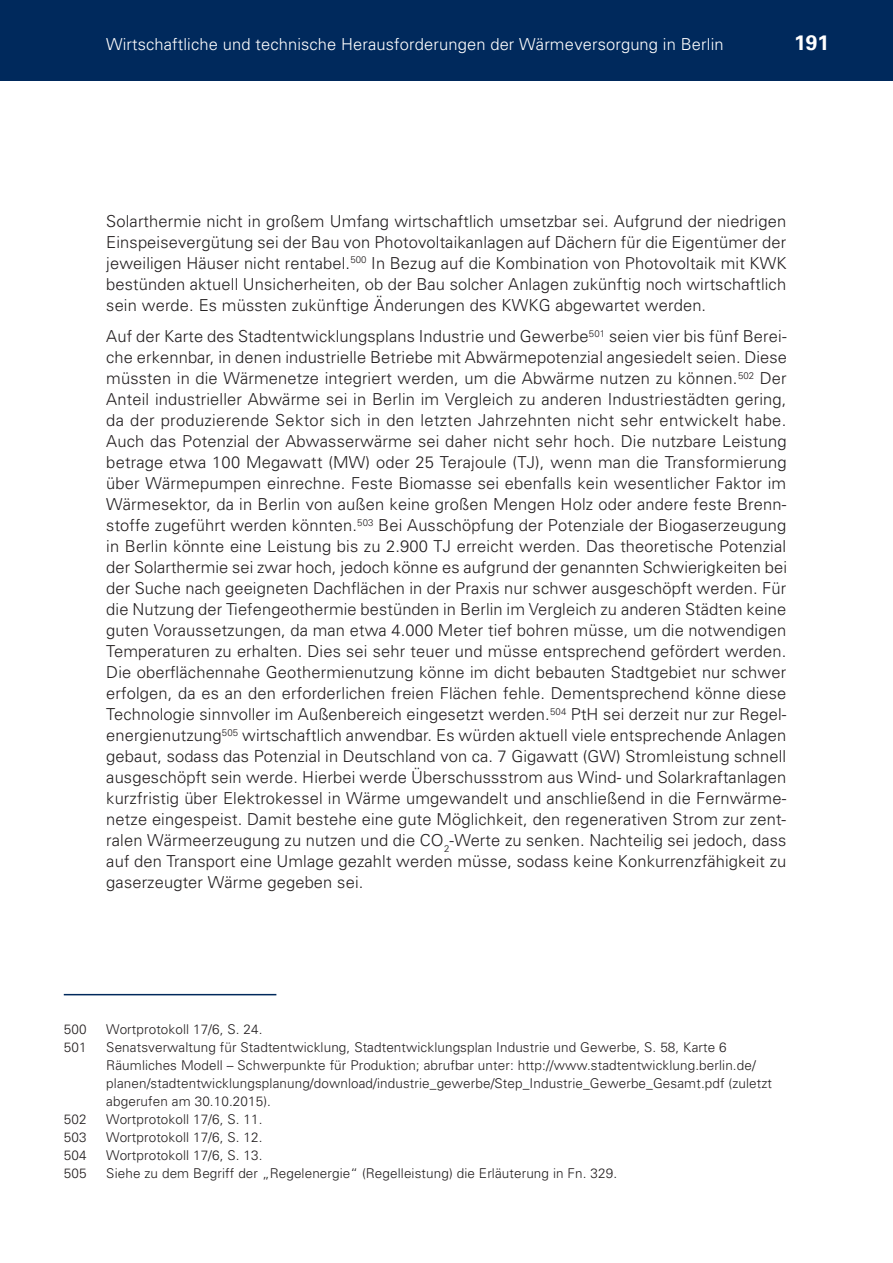
<style>
.page{position:relative;width:893px;height:1263px;background:#fff}
.page>*{position:absolute;margin:0;border:0;box-sizing:border-box;transform-origin:0 0}
.t1{font:700 21px "Univers";color:#fff}
.t2{font:300 16.5px/21px "Univers";letter-spacing:.01em;color:#231f20;text-align:justify}
.t3{font:300 16.5px "Univers";letter-spacing:.01em;color:#fff}
.t4{font:300 13.5px/18px "Univers";letter-spacing:.01em;color:#231f20}
</style>
<div class="page">
<div style="left:0;top:0;width:893px;height:81px;background:#00295c"></div>
<hr style="left:64px;top:994px;width:212px;height:1px;background:#00295c">
<p class="t3" style="left:106px;top:34px;width:619px">Wirtschaftliche und technische Herausforderungen der Wärmeversorgung in Berlin</p>
<p class="t1" style="left:794px;top:29px;width:37px">191</p>
<p class="t2" style="left:106px;top:210px;width:682px">Solarthermie nicht in großem Umfang wirtschaftlich umsetzbar sei. Aufgrund der niedrigen Einspeisevergütung sei der Bau von Photovoltaikanlagen auf Dächern für die Eigentümer der jeweiligen Häuser nicht rentabel.<sup>500</sup> In Bezug auf die Kombination von Photovoltaik mit KWK bestünden aktuell Unsicherheiten, ob der Bau solcher Anlagen zukünftig noch wirtschaftlich sein werde. Es müssten zukünftige Änderungen des KWKG abgewartet werden.</p>
<p class="t2" style="left:106px;top:325px;width:682px">Auf der Karte des Stadtentwicklungsplans Industrie und Gewerbe<sup>501</sup> seien vier bis fünf Berei&shy;che erkennbar, in denen industrielle Betriebe mit Abwärmepotenzial angesiedelt seien. Diese müssten in die Wärmenetze integriert werden, um die Abwärme nutzen zu können.<sup>502</sup> Der Anteil industrieller Abwärme sei in Berlin im Vergleich zu anderen Industriestädten gering, da der produzierende Sektor sich in den letzten Jahrzehnten nicht sehr entwickelt habe.<br>Auch das Potenzial der Abwasserwärme sei daher nicht sehr hoch. Die nutzbare Leistung betrage etwa 100 Megawatt (MW) oder 25 Terajoule (TJ), wenn man die Transformierung über Wärmepumpen einrechne. Feste Biomasse sei ebenfalls kein wesentlicher Faktor im Wärmesektor, da in Berlin von außen keine großen Mengen Holz oder andere feste Brenn&shy;stoffe zugeführt werden könnten.<sup>503</sup> Bei Ausschöpfung der Potenziale der Biogaserzeugung in Berlin könnte eine Leistung bis zu 2.900 TJ erreicht werden. Das theoretische Potenzial der Solarthermie sei zwar hoch, jedoch könne es aufgrund der genannten Schwierigkeiten bei der Suche nach geeigneten Dachflächen in der Praxis nur schwer ausgeschöpft werden. Für die Nutzung der Tiefengeothermie bestünden in Berlin im Vergleich zu anderen Städten keine guten Voraussetzungen, da man etwa 4.000 Meter tief bohren müsse, um die notwendigen Temperaturen zu erhalten. Dies sei sehr teuer und müsse entsprechend gefördert werden.<br>Die oberflächennahe Geothermienutzung könne im dicht bebauten Stadtgebiet nur schwer erfolgen, da es an den erforderlichen freien Flächen fehle. Dementsprechend könne diese Technologie sinnvoller im Außenbereich eingesetzt werden.<sup>504</sup> PtH sei derzeit nur zur Regel&shy;energienutzung<sup>505</sup> wirtschaftlich anwendbar. Es würden aktuell viele entsprechende Anlagen gebaut, sodass das Potenzial in Deutschland von ca. 7 Gigawatt (GW) Stromleistung schnell ausgeschöpft sein werde. Hierbei werde Überschussstrom aus Wind- und Solarkraftanlagen kurzfristig über Elektrokessel in Wärme umgewandelt und anschließend in die Fernwärme&shy;netze eingespeist. Damit bestehe eine gute Möglichkeit, den regenerativen Strom zur zent&shy;ralen Wärmeerzeugung zu nutzen und die CO<sub>2</sub>-Werte zu senken. Nachteilig sei jedoch, dass auf den Transport eine Umlage gezahlt werden müsse, sodass keine Konkurrenzfähigkeit zu gaserzeugter Wärme gegeben sei.</p>
<p class="t4" style="left:64px;top:1020px;width:24px">500</p>
<p class="t4" style="left:106px;top:1020px;width:158px">Wortprotokoll 17/6, S. 24.</p>
<p class="t4" style="left:64px;top:1038px;width:24px">501</p>
<p class="t4" style="left:106px;top:1038px;width:667px">Senatsverwaltung für Stadtentwicklung, Stadtentwicklungsplan Industrie und Gewerbe, S. 58, Karte 6<br>Räumliches Modell – Schwerpunkte für Produktion; abrufbar unter: http://www.stadtentwicklung.berlin.de/ planen/stadtentwicklungsplanung/download/industrie_gewerbe/Step_Industrie_Gewerbe_Gesamt.pdf (zuletzt abgerufen am 30.10.2015).</p>
<p class="t4" style="left:64px;top:1110px;width:24px">502</p>
<p class="t4" style="left:106px;top:1110px;width:158px">Wortprotokoll 17/6, S. 11.</p>
<p class="t4" style="left:64px;top:1128px;width:24px">503</p>
<p class="t4" style="left:106px;top:1128px;width:158px">Wortprotokoll 17/6, S. 12.</p>
<p class="t4" style="left:64px;top:1146px;width:24px">504</p>
<p class="t4" style="left:106px;top:1146px;width:158px">Wortprotokoll 17/6, S. 13.</p>
<p class="t4" style="left:64px;top:1164px;width:24px">505</p>
<p class="t4" style="left:106px;top:1164px;width:512px">Siehe zu dem Begriff der „Regelenergie“ (Regelleistung) die Erläuterung in Fn. 329.</p>
</div>
